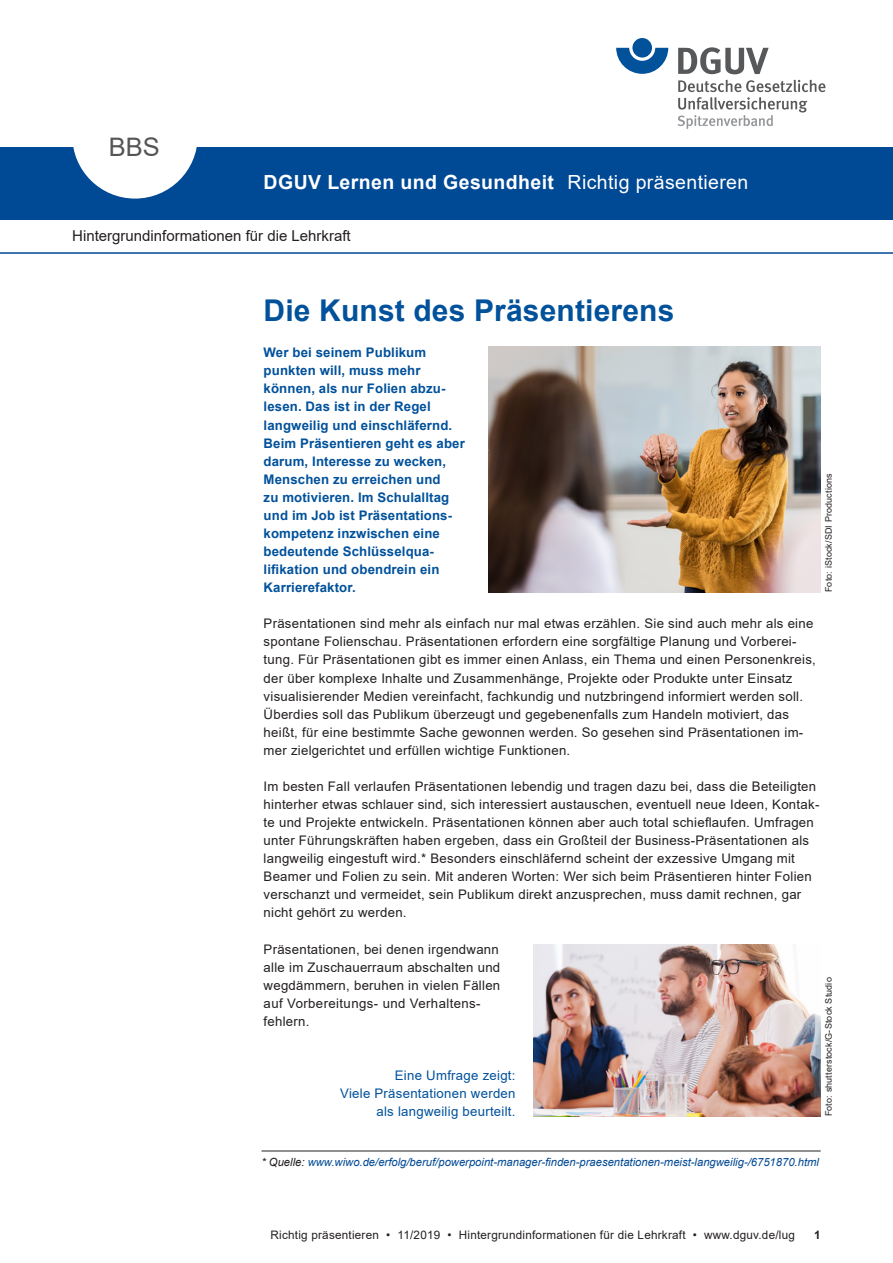
<style>
.page{position:relative;width:893px;height:1263px;background:#fff}
.page>*{position:absolute;margin:0;border:0;box-sizing:border-box;transform-origin:0 0}
.Fliesstext{font:700 30px "Arial";letter-spacing:.005em;color:#01519b}
.head{font:25.5px "Arial";color:#555}
.t1{font:700 19.5px "Arial";letter-spacing:.02em;color:#fff}
.t2{font:19.5px "Arial";letter-spacing:.02em;color:#fff}
.Kopfzeile_Art{font:15px "Arial";color:#231f20}
.Fliesstext-2{font:13.2px/18px "Arial";letter-spacing:.02em;color:#231f20}
.Fliesstext-3{font:700 13.2px/18px "Arial";letter-spacing:.01em;color:#01519b}
.Bildunterschrift{font:13.2px/18px "Arial";letter-spacing:.02em;color:#01519b;text-align:right}
.t3{font:11.7px "Arial";letter-spacing:.02em;color:#231f20}
.t4{font:700 11.7px "Arial";color:#231f20}
.t5{font:italic 11.25px "Arial";color:#004994}
.Bildnachweis{font:9px "Arial";letter-spacing:.015em;color:#231f20}
.s1{color:#231f20}
</style>
<div class="page">
<div style="left:0;top:147px;width:893px;height:73px;background:#004994"></div>
<svg style="left:73px;top:147px;width:124px;height:52px"></svg>
<svg style="left:616px;top:48px;width:52px;height:26px"></svg>
<div style="left:632px;top:38px;width:20px;height:20px;background:#01519b;border-radius:50%"></div>
<svg style="left:678px;top:47px;width:91px;height:27px"></svg>
<svg style="left:678px;top:80px;width:147px;height:49px"></svg>
<hr style="left:0;top:252px;width:893px;height:2px;background:#004994">
<img style="left:488px;top:347px;width:333px;height:245px">
<img style="left:534px;top:944px;width:287px;height:172px">
<hr style="left:261px;top:1150px;width:560px;height:1px;background:#231f20">
<p class="head" style="left:109px;top:130px;width:53px">BBS</p>
<p class="t1" style="left:264px;top:169px;width:292px">DGUV Lernen und Gesundheit</p>
<p class="Kopfzeile_Art" style="left:72px;top:225px;width:280px">Hintergrundinformationen für die Lehrkraft</p>
<p class="t2" style="left:568px;top:169px;width:182px">Richtig präsentieren</p>
<p class="Fliesstext" style="left:264px;top:289px;width:412px">Die Kunst des Präsentierens</p>
<p class="Fliesstext-3" style="left:264px;top:344px;width:203px">Wer bei seinem Publikum punkten will, muss mehr können, als nur Folien abzu&shy;lesen. Das ist in der Regel langweilig und einschläfernd.<br>Beim Präsentieren geht es aber darum, Interesse zu wecken,<br>Menschen zu erreichen und<br>zu motivieren. Im Schulalltag und im Job ist Präsentations&shy;kompetenz inzwischen eine bedeutende Schlüsselqua&shy;lifikation und obendrein ein<br>Karrierefaktor.</p>
<p class="Fliesstext-2" style="left:264px;top:615px;width:554px">Präsentationen sind mehr als einfach nur mal etwas erzählen. Sie sind auch mehr als eine spontane Folienschau. Präsentationen erfordern eine sorgfältige Planung und Vorberei&shy;tung. Für Präsentationen gibt es immer einen Anlass, ein Thema und einen Personenkreis, der über komplexe Inhalte und Zusammenhänge, Projekte oder Produkte unter Einsatz visualisierender Medien vereinfacht, fachkundig und nutzbringend informiert werden soll.<br>Überdies soll das Publikum überzeugt und gegebenenfalls zum Handeln motiviert, das heißt, für eine bestimmte Sache gewonnen werden. So gesehen sind Präsentationen im&shy;mer zielgerichtet und erfüllen wichtige Funktionen.</p>
<p class="Fliesstext-2" style="left:264px;top:777px;width:557px">Im besten Fall verlaufen Präsentationen lebendig und tragen dazu bei, dass die Beteiligten hinterher etwas schlauer sind, sich interessiert austauschen, eventuell neue Ideen, Kontak&shy;te und Projekte entwickeln. Präsentationen können aber auch total schieflaufen. Umfragen unter Führungskräften haben ergeben, dass ein Großteil der Business-Präsentationen als langweilig eingestuft wird.* Besonders einschläfernd scheint der exzessive Umgang mit Beamer und Folien zu sein. Mit anderen Worten: Wer sich beim Präsentieren hinter Folien verschanzt und vermeidet, sein Publikum direkt anzusprechen, muss damit rechnen, gar nicht gehört zu werden.</p>
<p class="Fliesstext-2" style="left:264px;top:940px;width:238px">Präsentationen, bei denen irgendwann alle im Zuschauerraum abschalten und wegdämmern, beruhen in vielen Fällen auf Vorbereitungs- und Verhaltens&shy;fehlern.</p>
<p class="Bildnachweis" style="left:822px;top:592px;width:120px;rotate:-90deg">Foto: iStock/SDI Productions</p>
<p class="Bildnachweis" style="left:822px;top:1116px;width:140px;rotate:-90deg">Foto: shutterstock/G-Stock Studio</p>
<p class="Bildunterschrift" style="left:340px;top:1066px;width:177px">Eine Umfrage zeigt:<br>Viele Präsentationen werden als langweilig beurteilt.</p>
<p class="t5" style="left:261px;top:1155px;width:559px"><span class="s1">* Quelle:</span> www.wiwo.de/erfolg/beruf/powerpoint-manager-finden-praesentationen-meist-langweilig-/6751870.html</p>
<p class="t3" style="left:270px;top:1227px;width:526px">Richtig präsentieren • 11/2019 • Hintergrundinformationen für die Lehrkraft • www.dguv.de/lug</p>
<p class="t4" style="left:814px;top:1227px;width:8px">1</p>
</div>
